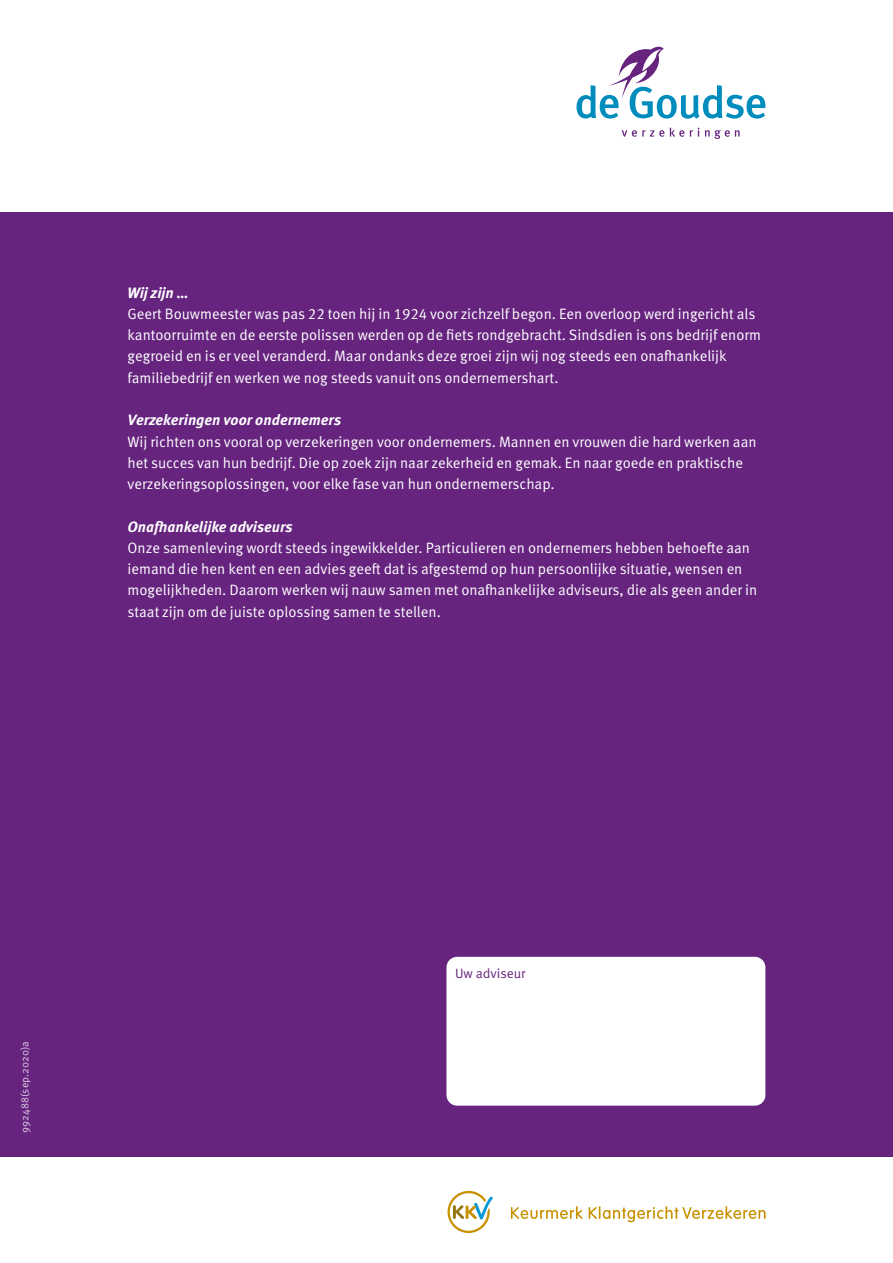
<style>
.page{position:relative;width:893px;height:1263px;background:#fff}
.page>*{position:absolute;margin:0;border:0;box-sizing:border-box;transform-origin:0 0}
.t1{font:15px/21.3px "Meta OT Norm";color:#fff}
.t2{font:italic 700 15px "Meta OT";color:#fff}
.t3{font:13.5px "Meta OT Norm";color:#66247f}
.t4{font:10.5px "Meta OT Norm";letter-spacing:.01em;color:#fff}
</style>
<div class="page">
<svg style="left:622px;top:130px;width:42px;height:7px"></svg>
<svg style="left:670px;top:128px;width:14px;height:9px"></svg>
<svg style="left:690px;top:128px;width:9px;height:9px"></svg>
<svg style="left:705px;top:130px;width:35px;height:9px"></svg>
<svg style="left:576px;top:46px;width:189px;height:73px"></svg>
<div style="left:0;top:213px;width:893px;height:944px;background:#66247f"></div>
<svg style="left:511px;top:1206px;width:72px;height:13px"></svg>
<svg style="left:589px;top:1206px;width:177px;height:16px"></svg>
<svg style="left:447px;top:1190px;width:46px;height:43px"></svg>
<div style="left:446px;top:957px;width:319px;height:149px;background:#fff;border-radius:11px"></div>
<p class="t2" style="left:128px;top:283px;width:63px">Wij zijn …</p>
<p class="t1" style="left:128px;top:303px;width:635px">Geert Bouwmeester was pas 22 toen hij in 1924 voor zichzelf begon. Een overloop werd ingericht als kantoorruimte en de eerste polissen werden op de fiets rondgebracht. Sindsdien is ons bedrijf enorm gegroeid en is er veel veranderd. Maar ondanks deze groei zijn wij nog steeds een onafhankelijk familiebedrijf en werken we nog steeds vanuit ons ondernemershart.</p>
<p class="t2" style="left:128px;top:411px;width:215px">Verzekeringen voor ondernemers</p>
<p class="t1" style="left:128px;top:431px;width:631px">Wij richten ons vooral op verzekeringen voor ondernemers. Mannen en vrouwen die hard werken aan het succes van hun bedrijf. Die op zoek zijn naar zekerheid en gemak. En naar goede en praktische verzekeringsoplossingen, voor elke fase van hun ondernemerschap.</p>
<p class="t2" style="left:128px;top:517px;width:167px">Onafhankelijke adviseurs</p>
<p class="t1" style="left:128px;top:537px;width:631px">Onze samenleving wordt steeds ingewikkelder. Particulieren en ondernemers hebben behoefte aan iemand die hen kent en een advies geeft dat is afgestemd op hun persoonlijke situatie, wensen en mogelijkheden. Daarom werken wij nauw samen met onafhankelijke adviseurs, die als geen ander in staat zijn om de juiste oplossing samen te stellen.</p>
<p class="t4" style="left:19px;top:1133px;width:94px;rotate:-90deg">992488(sep.2020)a</p>
<p class="t3" style="left:455px;top:965px;width:72px">Uw adviseur</p>
</div>
